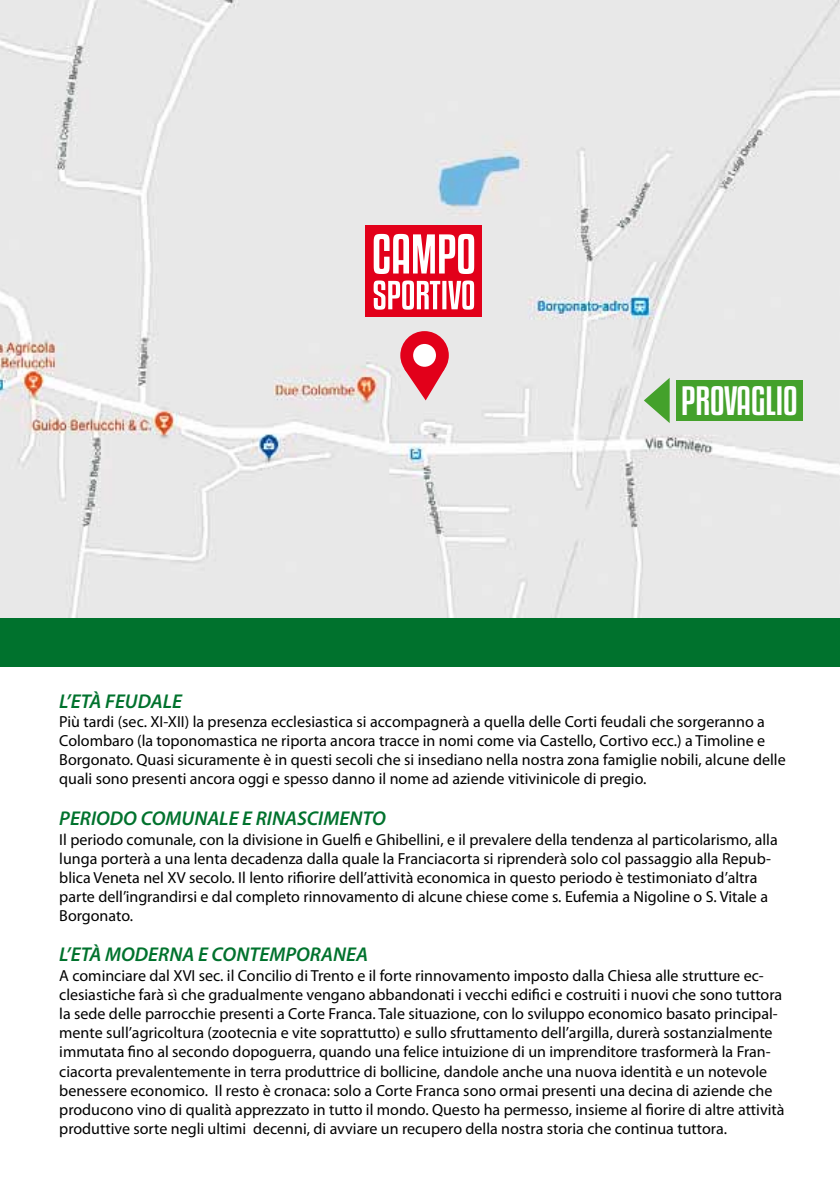
<style>
.page{position:relative;width:840px;height:1191px;background:#fff}
.page>*{position:absolute;margin:0;border:0;box-sizing:border-box;transform-origin:0 0}
.t1{font:36px "Kenyan Coffee Rg";color:#fff}
.t2{font:italic 600 20px "Myriad Pro";color:#00722d}
.t3{font:16px/19.2px "Myriad Pro";color:#000}
</style>
<div class="page">
<img style="left:0;top:0;width:839px;height:618px">
<div style="left:400px;top:331px;width:48px;height:48px;background:#e2001a;border-radius:50%"></div>
<div style="left:413px;top:344px;width:22px;height:23px;background:#fff;border-radius:50%"></div>
<svg style="left:403px;top:368px;width:41px;height:32px"></svg>
<div style="left:0;top:618px;width:839px;height:48px;background:#00722d"></div>
<div style="left:675px;top:380px;width:127px;height:41px;background:#44a12b"></div>
<svg style="left:643px;top:378px;width:26px;height:45px"></svg>
<div style="left:365px;top:225px;width:117px;height:91px;background:#e2001a"></div>
<svg style="left:373px;top:280px;width:101px;height:30px"></svg>
<svg style="left:373px;top:234px;width:101px;height:40px"></svg>
<h1 class="t1" style="left:680px;top:376px;width:118px">PROVAGLIO</h1>
<p class="t2" style="left:59px;top:688px;width:124px">L’ETÀ FEUDALE</p>
<p class="t3" style="left:59px;top:711px;width:727px">Più tardi (sec. XI-XII) la presenza ecclesiastica si accompagnerà a quella delle Corti feudali che sorgeranno a Colombaro (la toponomastica ne riporta ancora tracce in nomi come via Castello, Cortivo ecc.) a Timoline e Borgonato. Quasi sicuramente è in questi secoli che si insediano nella nostra zona famiglie nobili, alcune delle quali sono presenti ancora oggi e spesso danno il nome ad aziende vitivinicole di pregio.</p>
<p class="t2" style="left:59px;top:806px;width:328px">PERIODO COMUNALE E RINASCIMENTO</p>
<p class="t3" style="left:59px;top:829px;width:719px">Il periodo comunale, con la divisione in Guelfi e Ghibellini, e il prevalere della tendenza al particolarismo, alla lunga porterà a una lenta decadenza dalla quale la Franciacorta si riprenderà solo col passaggio alla Repub&shy;blica Veneta nel XV secolo. Il lento rifiorire dell’attività economica in questo periodo è testimoniato d’altra parte dell’ingrandirsi e dal completo rinnovamento di alcune chiese come s. Eufemia a Nigoline o S. Vitale a Borgonato.</p>
<p class="t2" style="left:59px;top:942px;width:310px">L’ETÀ MODERNA E CONTEMPORANEA</p>
<p class="t3" style="left:59px;top:965px;width:726px">A cominciare dal XVI sec. il Concilio di Trento e il forte rinnovamento imposto dalla Chiesa alle strutture ec&shy;clesiastiche farà sì che gradualmente vengano abbandonati i vecchi edifici e costruiti i nuovi che sono tuttora la sede delle parrocchie presenti a Corte Franca. Tale situazione, con lo sviluppo economico basato principal&shy;mente sull’agricoltura (zootecnia e vite soprattutto) e sullo sfruttamento dell’argilla, durerà sostanzialmente immutata fino al secondo dopoguerra, quando una felice intuizione di un imprenditore trasformerà la Fran&shy;ciacorta prevalentemente in terra produttrice di bollicine, dandole anche una nuova identità e un notevole benessere economico. Il resto è cronaca: solo a Corte Franca sono ormai presenti una decina di aziende che producono vino di qualità apprezzato in tutto il mondo. Questo ha permesso, insieme al fiorire di altre attività produttive sorte negli ultimi decenni, di avviare un recupero della nostra storia che continua tuttora.</p>
</div>
